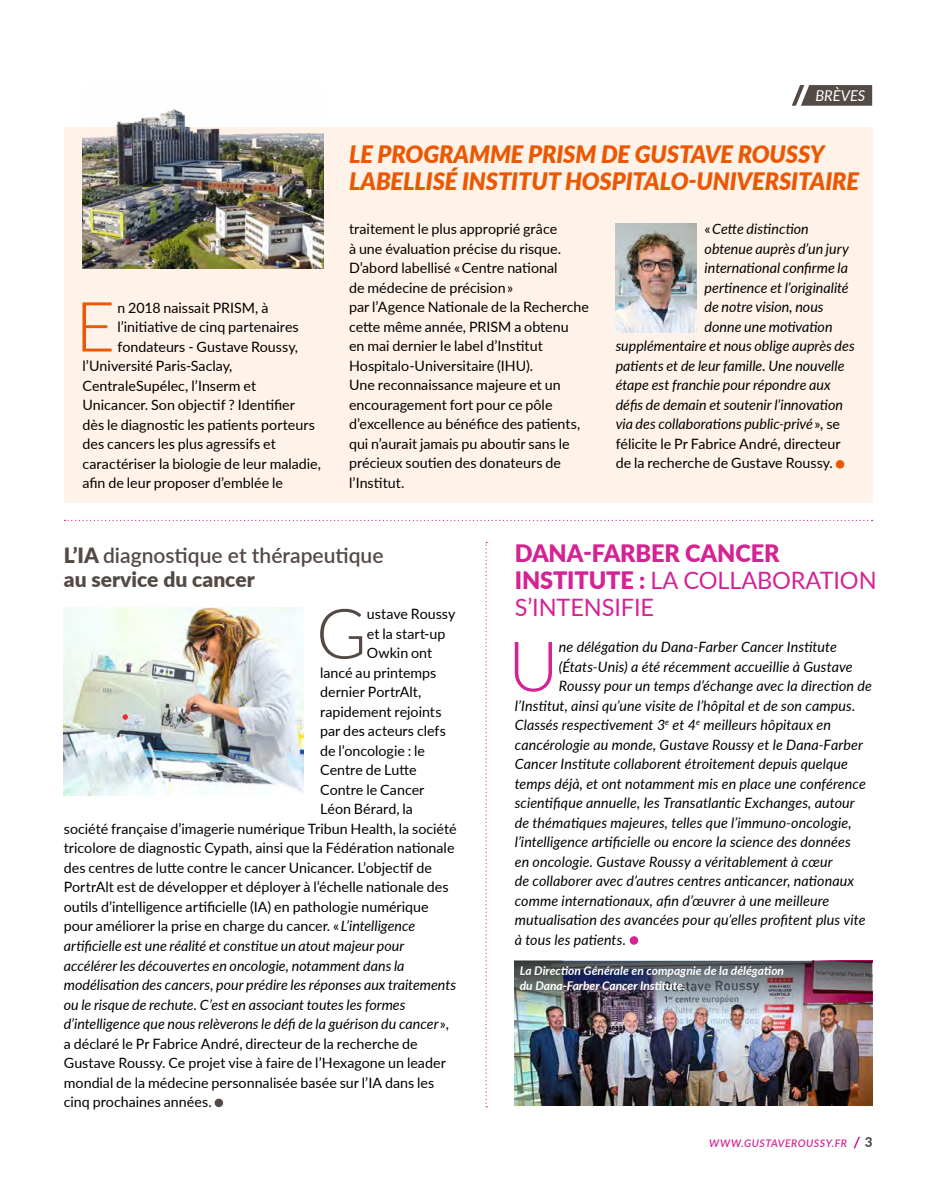
<style>
.page{position:relative;width:936px;height:1191px;background:#fff}
.page>*{position:absolute;margin:0;border:0;box-sizing:border-box;transform-origin:0 0}
.t1{font:300 69.3px "Lato";color:#ec5702}
.t2{font:300 69.3px "Lato";color:#d42394}
.t3{font:300 69.3px "Lato";color:#534a46}
.t4{font:italic 900 24px/27px "Lato";letter-spacing:-.005em;color:#ec5702}
.t5{font:900 24px/27px "Lato";letter-spacing:-.005em;color:#d42394}
.t6{font:600 21px/24px "Lato";color:#534a46}
.t7{font:italic 15px "Lato";color:#fff}
.t8{font:14.25px/19.5px "Lato";color:#000}
.t9{font:italic 14.25px "Lato";letter-spacing:.005em;color:#000}
.t10{font:800 13.5px "Lato";color:#534a46}
.t11{font:italic 700 12px/14.4px "Lato";color:#fff}
.t12{font:italic 600 10.5px "Lato";letter-spacing:.045em;color:#d42394}
.s1{font-style:normal}
.s2{font-weight:900}
.s3{font-style:italic}
.s4{font-weight:400}
</style>
<div class="page">
<div style="left:64px;top:128px;width:808px;height:374px;background:#fff2e8"></div>
<svg style="left:791px;top:85px;width:81px;height:21px;background:#6a625f"></svg>
<div style="left:835px;top:460px;width:9px;height:8px;background:#ec5702;border-radius:50%"></div>
<svg style="left:853px;top:1136px;width:8px;height:13px"></svg>
<svg style="left:485px;top:542px;width:2px;height:565px"></svg>
<div style="left:629px;top:936px;width:9px;height:8px;background:#d42394;border-radius:50%"></div>
<div style="left:214px;top:1098px;width:9px;height:9px;background:#534a46;border-radius:50%"></div>
<svg style="left:64px;top:520px;width:808px;height:1px"></svg>
<img style="left:615px;top:223px;width:81px;height:109px">
<img style="left:514px;top:1059px;width:358px;height:47px">
<img style="left:82px;top:109px;width:241px;height:159px">
<img style="left:514px;top:961px;width:358px;height:98px">
<img style="left:64px;top:607px;width:239px;height:188px">
<p class="t7" style="left:815px;top:85px;width:51px">BRÈVES</p>
<h1 class="t1" style="left:75px;top:289px;width:42px">E</h1>
<p class="t8" style="left:117px;top:297px;width:152px">n 2018 naissait PRISM, à</p>
<p class="t8" style="left:117px;top:316px;width:183px">l’initiative de cinq partenaires</p>
<p class="t8" style="left:117px;top:336px;width:182px">fondateurs - Gustave Roussy,</p>
<p class="t8" style="left:82px;top:355px;width:151px">l’Université Paris-Saclay,</p>
<p class="t8" style="left:82px;top:375px;width:175px">CentraleSupélec, l’Inserm et</p>
<p class="t8" style="left:82px;top:394px;width:214px">Unicancer. Son objectif ? Identifier</p>
<p class="t8" style="left:82px;top:414px;width:234px">dès le diagnostic les patients porteurs</p>
<p class="t8" style="left:82px;top:433px;width:195px">des cancers les plus agressifs et</p>
<p class="t8" style="left:82px;top:453px;width:240px">caractériser la biologie de leur maladie,</p>
<p class="t8" style="left:82px;top:472px;width:202px">afin de leur proposer d’emblée le</p>
<h2 class="t4" style="left:349px;top:139px;width:511px">LE PROGRAMME PRISM DE GUSTAVE ROUSSY<br>LABELLISÉ INSTITUT HOSPITALO-UNIVERSITAIRE</h2>
<p class="t8" style="left:349px;top:219px;width:241px">traitement le plus approprié grâce<br>à une évaluation précise du risque.<br>D’abord labellisé « Centre national<br>de médecine de précision »<br>par l’Agence Nationale de la Recherche cette même année, PRISM a obtenu<br>en mai dernier le label d’Institut Hospitalo-Universitaire (IHU).<br>Une reconnaissance majeure et un encouragement fort pour ce pôle d’excellence au bénéfice des patients, qui n’aurait jamais pu aboutir sans le précieux soutien des donateurs de l’Institut.</p>
<p class="t9" style="left:704px;top:219px;width:106px"><span class="s1">«</span> Cette distinction</p>
<p class="t9" style="left:704px;top:238px;width:146px">obtenue auprès d’un jury</p>
<p class="t9" style="left:704px;top:258px;width:145px">international confirme la</p>
<p class="t9" style="left:704px;top:277px;width:146px">pertinence et l’originalité</p>
<p class="t9" style="left:704px;top:297px;width:120px">de notre vision, nous</p>
<p class="t9" style="left:704px;top:316px;width:129px">donne une motivation</p>
<p class="t9" style="left:615px;top:336px;width:241px">supplémentaire et nous oblige auprès des</p>
<p class="t9" style="left:615px;top:355px;width:230px">patients et de leur famille. Une nouvelle</p>
<p class="t9" style="left:615px;top:375px;width:216px">étape est franchie pour répondre aux</p>
<p class="t9" style="left:615px;top:394px;width:229px">défis de demain et soutenir l’innovation</p>
<p class="t9" style="left:615px;top:414px;width:226px">via des collaborations public-privé <span class="s1">», se</span></p>
<p class="t8" style="left:615px;top:433px;width:226px">félicite le Pr Fabrice André, directeur</p>
<p class="t8" style="left:615px;top:453px;width:219px">de la recherche de Gustave Roussy.</p>
<h3 class="t6" style="left:64px;top:542px;width:321px"><span class="s2">L’IA</span> diagnostique et thérapeutique <span class="s2">au service du cancer</span></h3>
<h1 class="t3" style="left:316px;top:596px;width:53px">G</h1>
<p class="t8" style="left:367px;top:604px;width:90px">ustave Roussy</p>
<p class="t8" style="left:367px;top:623px;width:80px">et la start-up</p>
<p class="t8" style="left:367px;top:643px;width:67px">Owkin ont</p>
<p class="t8" style="left:320px;top:662px;width:118px">lancé au printemps</p>
<p class="t8" style="left:320px;top:682px;width:103px">dernier PortrAlt,</p>
<p class="t8" style="left:320px;top:701px;width:123px">rapidement rejoints</p>
<p class="t8" style="left:320px;top:721px;width:127px">par des acteurs clefs</p>
<p class="t8" style="left:320px;top:740px;width:106px">de l’oncologie : le</p>
<p class="t8" style="left:320px;top:760px;width:98px">Centre de Lutte</p>
<p class="t8" style="left:320px;top:779px;width:106px">Contre le Cancer</p>
<p class="t8" style="left:320px;top:799px;width:94px">Léon Bérard, la</p>
<p class="t8" style="left:64px;top:818px;width:394px">société française d’imagerie numérique Tribun Health, la société</p>
<p class="t8" style="left:64px;top:838px;width:392px">tricolore de diagnostic Cypath, ainsi que la Fédération nationale</p>
<p class="t8" style="left:64px;top:857px;width:369px">des centres de lutte contre le cancer Unicancer. L’objectif de</p>
<p class="t8" style="left:64px;top:877px;width:386px">PortrAlt est de développer et déployer à l’échelle nationale des</p>
<p class="t8" style="left:64px;top:896px;width:366px">outils d’intelligence artificielle (IA) en pathologie numérique</p>
<p class="t8" style="left:64px;top:916px;width:353px">pour améliorer la prise en charge du cancer. « <span class="s3">L’intelligence</span></p>
<p class="t9" style="left:64px;top:935px;width:342px">artificielle est une réalité et constitue un atout majeur pour</p>
<p class="t9" style="left:64px;top:955px;width:342px">accélérer les découvertes en oncologie, notamment dans la</p>
<p class="t9" style="left:64px;top:974px;width:394px">modélisation des cancers, pour prédire les réponses aux traitements</p>
<p class="t9" style="left:64px;top:994px;width:343px">ou le risque de rechute. C’est en associant toutes les formes</p>
<p class="t9" style="left:64px;top:1013px;width:386px">d’intelligence que nous relèverons le défi de la guérison du cancer <span class="s1">»,</span></p>
<p class="t8" style="left:64px;top:1033px;width:355px">a déclaré le Pr Fabrice André, directeur de la recherche de</p>
<p class="t8" style="left:64px;top:1052px;width:383px">Gustave Roussy. Ce projet vise à faire de l’Hexagone un leader</p>
<p class="t8" style="left:64px;top:1072px;width:372px">mondial de la médecine personnalisée basée sur l’IA dans les</p>
<p class="t8" style="left:64px;top:1091px;width:149px">cinq prochaines années.</p>
<h2 class="t5" style="left:514px;top:538px;width:363px">DANA-FARBER CANCER<br>INSTITUTE : <span class="s4">LA COLLABORATION<br>S’INTENSIFIE</span></h2>
<h1 class="t2" style="left:508px;top:629px;width:52px">U</h1>
<p class="t9" style="left:559px;top:637px;width:279px">ne délégation du Dana-Farber Cancer Institute</p>
<p class="t9" style="left:559px;top:656px;width:295px">(États-Unis) a été récemment accueillie à Gustave</p>
<p class="t9" style="left:559px;top:676px;width:314px">Roussy pour un temps d’échange avec la direction de</p>
<p class="t9" style="left:514px;top:695px;width:342px">l’Institut, ainsi qu’une visite de l’hôpital et de son campus.</p>
<p class="t9" style="left:514px;top:715px;width:318px">Classés respectivement 3<sup>e</sup> et 4<sup>e</sup> meilleurs hôpitaux en</p>
<p class="t9" style="left:514px;top:734px;width:349px">cancérologie au monde, Gustave Roussy et le Dana-Farber</p>
<p class="t9" style="left:514px;top:754px;width:334px">Cancer Institute collaborent étroitement depuis quelque</p>
<p class="t9" style="left:514px;top:773px;width:352px">temps déjà, et ont notamment mis en place une conférence</p>
<p class="t9" style="left:514px;top:793px;width:341px">scientifique annuelle, les Transatlantic Exchanges, autour</p>
<p class="t9" style="left:514px;top:812px;width:338px">de thématiques majeures, telles que l’immuno-oncologie,</p>
<p class="t9" style="left:514px;top:832px;width:337px">l’intelligence artificielle ou encore la science des données</p>
<p class="t9" style="left:514px;top:851px;width:319px">en oncologie. Gustave Roussy a véritablement à cœur</p>
<p class="t9" style="left:514px;top:870px;width:341px">de collaborer avec d’autres centres anticancer, nationaux</p>
<p class="t9" style="left:514px;top:890px;width:316px">comme internationaux, afin d’œuvrer à une meilleure</p>
<p class="t9" style="left:514px;top:909px;width:352px">mutualisation des avancées pour qu’elles profitent plus vite</p>
<p class="t9" style="left:514px;top:929px;width:113px">à tous les patients.</p>
<p class="t11" style="left:519px;top:963px;width:266px">La Direction Générale en compagnie de la délégation du Dana-Farber Cancer Institute.</p>
<p class="t12" style="left:709px;top:1135px;width:139px">WWW.GUSTAVEROUSSY.FR</p>
<p class="t10" style="left:864px;top:1131px;width:9px">3</p>
</div>
